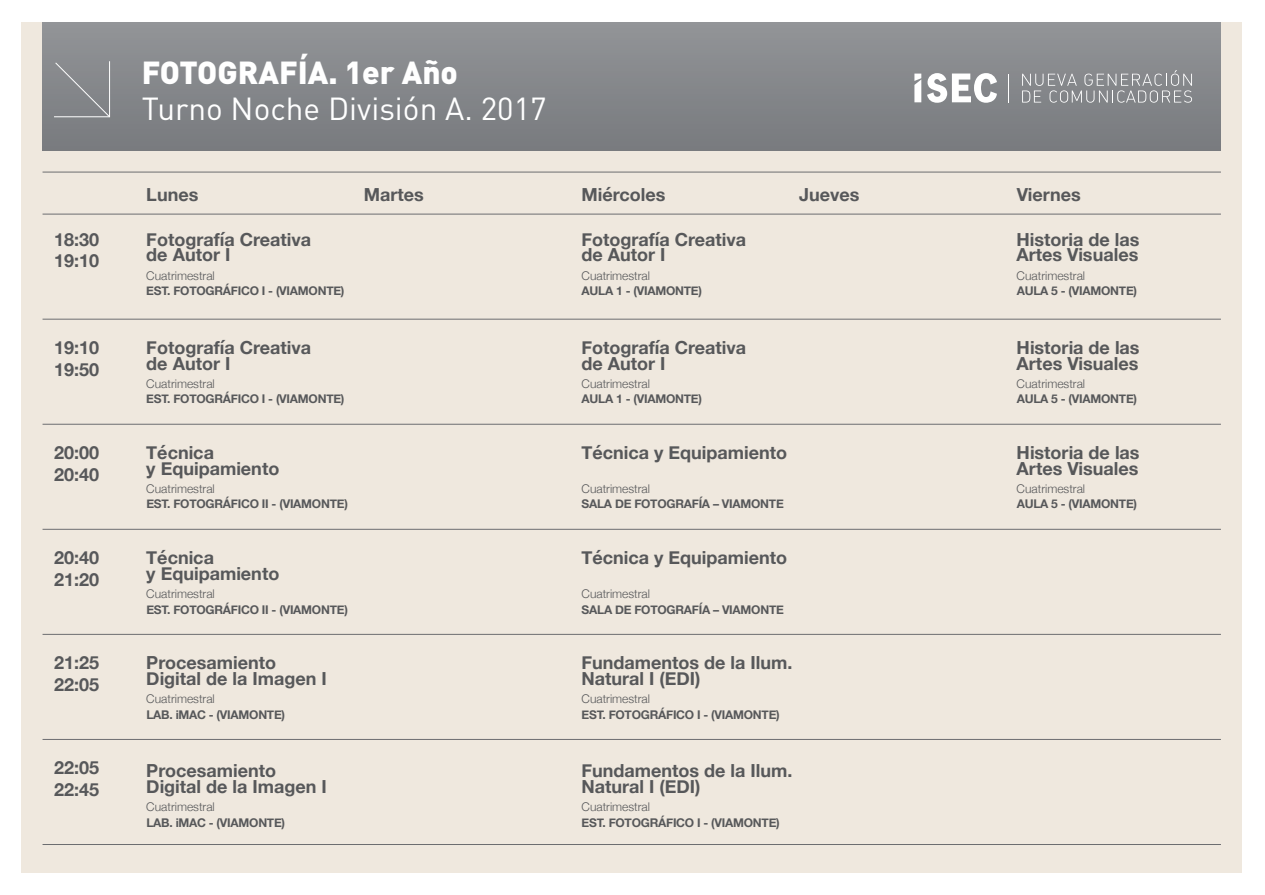
<style>
.page{position:relative;width:1265px;height:895px;background:#fff}
.page>*{position:absolute;margin:0;border:0;box-sizing:border-box;transform-origin:0 0}
.t1{font:31.5px "DIN Pro";color:#fff}
.t2{font:900 31.5px "DIN Pro";color:#fff}
.t3{font:700 18px/15.6px "Helvetica Neue";color:#57585a}
.t4{font:700 12px "Helvetica Neue";letter-spacing:-.02em;color:#57585a}
.t5{font:300 12px "Helvetica Neue";color:#57585a}
</style>
<div class="page">
<div style="left:21px;top:22px;width:1221px;height:850px;background:#efe8de"></div>
<div style="left:43px;top:22px;width:1177px;height:129px;background:#85878a"></div>
<svg style="left:1022px;top:70px;width:169px;height:33px"></svg>
<svg style="left:927px;top:73px;width:70px;height:30px"></svg>
<svg style="left:914px;top:74px;width:7px;height:28px"></svg>
<hr style="left:43px;top:172px;width:1177px;height:1px;background:#6c6d70">
<hr style="left:43px;top:214px;width:1177px;height:1px;background:#6c6d70">
<hr style="left:43px;top:319px;width:1177px;height:1px;background:#6c6d70">
<hr style="left:43px;top:424px;width:1177px;height:1px;background:#6c6d70">
<hr style="left:43px;top:529px;width:1177px;height:1px;background:#6c6d70">
<hr style="left:43px;top:634px;width:1177px;height:1px;background:#6c6d70">
<hr style="left:43px;top:739px;width:1177px;height:1px;background:#6c6d70">
<hr style="left:43px;top:844px;width:1177px;height:1px;background:#6c6d70">
<svg style="left:54px;top:61px;width:57px;height:57px"></svg>
<h1 class="t2" style="left:142px;top:51px;width:317px">FOTOGRAFÍA. 1er Año</h1>
<h1 class="t1" style="left:142px;top:87px;width:406px">Turno Noche División A. 2017</h1>
<p class="t3" style="left:146px;top:187px;width:54px">Lunes</p>
<p class="t3" style="left:364px;top:187px;width:61px">Martes</p>
<p class="t3" style="left:581px;top:187px;width:85px">Miércoles</p>
<p class="t3" style="left:799px;top:187px;width:62px">Jueves</p>
<p class="t3" style="left:1016px;top:187px;width:65px">Viernes</p>
<p class="t3" style="left:54px;top:229px;width:47px;line-height:21.6px">18:30<br>19:10</p>
<p class="t3" style="left:146px;top:232px;width:166px">Fotografía Creativa de Autor I</p>
<p class="t5" style="left:146px;top:265px;width:70px">Cuatrimestral</p>
<p class="t4" style="left:146px;top:281px;width:200px">EST. FOTOGRÁFICO I - (VIAMONTE)</p>
<p class="t3" style="left:581px;top:232px;width:166px">Fotografía Creativa de Autor I</p>
<p class="t5" style="left:581px;top:265px;width:70px">Cuatrimestral</p>
<p class="t4" style="left:581px;top:281px;width:122px">AULA 1 - (VIAMONTE)</p>
<p class="t3" style="left:1016px;top:232px;width:124px">Historia de las<br>Artes Visuales</p>
<p class="t5" style="left:1016px;top:265px;width:70px">Cuatrimestral</p>
<p class="t4" style="left:1016px;top:281px;width:122px">AULA 5 - (VIAMONTE)</p>
<p class="t3" style="left:54px;top:337px;width:47px;line-height:21.6px">19:10<br>19:50</p>
<p class="t3" style="left:54px;top:442px;width:47px;line-height:21.6px">20:00<br>20:40</p>
<p class="t3" style="left:54px;top:547px;width:47px;line-height:21.6px">20:40<br>21:20</p>
<p class="t3" style="left:146px;top:340px;width:166px">Fotografía Creativa de Autor I</p>
<p class="t5" style="left:146px;top:373px;width:70px">Cuatrimestral</p>
<p class="t4" style="left:146px;top:389px;width:200px">EST. FOTOGRÁFICO I - (VIAMONTE)</p>
<p class="t3" style="left:146px;top:445px;width:134px">Técnica<br>y Equipamiento</p>
<p class="t5" style="left:146px;top:478px;width:70px">Cuatrimestral</p>
<p class="t4" style="left:146px;top:494px;width:203px">EST. FOTOGRÁFICO II - (VIAMONTE)</p>
<p class="t3" style="left:146px;top:550px;width:134px">Técnica<br>y Equipamiento</p>
<p class="t5" style="left:146px;top:583px;width:70px">Cuatrimestral</p>
<p class="t4" style="left:146px;top:599px;width:203px">EST. FOTOGRÁFICO II - (VIAMONTE)</p>
<p class="t3" style="left:581px;top:340px;width:166px">Fotografía Creativa de Autor I</p>
<p class="t5" style="left:581px;top:373px;width:70px">Cuatrimestral</p>
<p class="t4" style="left:581px;top:389px;width:122px">AULA 1 - (VIAMONTE)</p>
<p class="t3" style="left:581px;top:445px;width:207px">Técnica y Equipamiento</p>
<p class="t5" style="left:581px;top:478px;width:70px">Cuatrimestral</p>
<p class="t4" style="left:581px;top:494px;width:204px">SALA DE FOTOGRAFÍA – VIAMONTE</p>
<p class="t3" style="left:581px;top:550px;width:207px">Técnica y Equipamiento</p>
<p class="t5" style="left:581px;top:583px;width:70px">Cuatrimestral</p>
<p class="t4" style="left:581px;top:599px;width:204px">SALA DE FOTOGRAFÍA – VIAMONTE</p>
<p class="t3" style="left:1016px;top:340px;width:124px">Historia de las<br>Artes Visuales</p>
<p class="t5" style="left:1016px;top:373px;width:70px">Cuatrimestral</p>
<p class="t4" style="left:1016px;top:389px;width:122px">AULA 5 - (VIAMONTE)</p>
<p class="t3" style="left:1016px;top:445px;width:124px">Historia de las<br>Artes Visuales</p>
<p class="t5" style="left:1016px;top:478px;width:70px">Cuatrimestral</p>
<p class="t4" style="left:1016px;top:494px;width:122px">AULA 5 - (VIAMONTE)</p>
<p class="t3" style="left:54px;top:652px;width:47px;line-height:21.6px">21:25<br>22:05</p>
<p class="t3" style="left:146px;top:655px;width:182px">Procesamiento<br>Digital de la Imagen I</p>
<p class="t5" style="left:146px;top:688px;width:70px">Cuatrimestral</p>
<p class="t4" style="left:146px;top:704px;width:140px">LAB. iMAC - (VIAMONTE)</p>
<p class="t3" style="left:581px;top:655px;width:212px">Fundamentos de la Ilum.<br>Natural I (EDI)</p>
<p class="t5" style="left:581px;top:688px;width:70px">Cuatrimestral</p>
<p class="t4" style="left:581px;top:704px;width:200px">EST. FOTOGRÁFICO I - (VIAMONTE)</p>
<p class="t3" style="left:54px;top:757px;width:47px;line-height:21.6px">22:05<br>22:45</p>
<p class="t3" style="left:146px;top:763px;width:182px">Procesamiento<br>Digital de la Imagen I</p>
<p class="t5" style="left:146px;top:796px;width:70px">Cuatrimestral</p>
<p class="t4" style="left:146px;top:812px;width:140px">LAB. iMAC - (VIAMONTE)</p>
<p class="t3" style="left:581px;top:763px;width:212px">Fundamentos de la Ilum.<br>Natural I (EDI)</p>
<p class="t5" style="left:581px;top:796px;width:70px">Cuatrimestral</p>
<p class="t4" style="left:581px;top:812px;width:200px">EST. FOTOGRÁFICO I - (VIAMONTE)</p>
</div>
